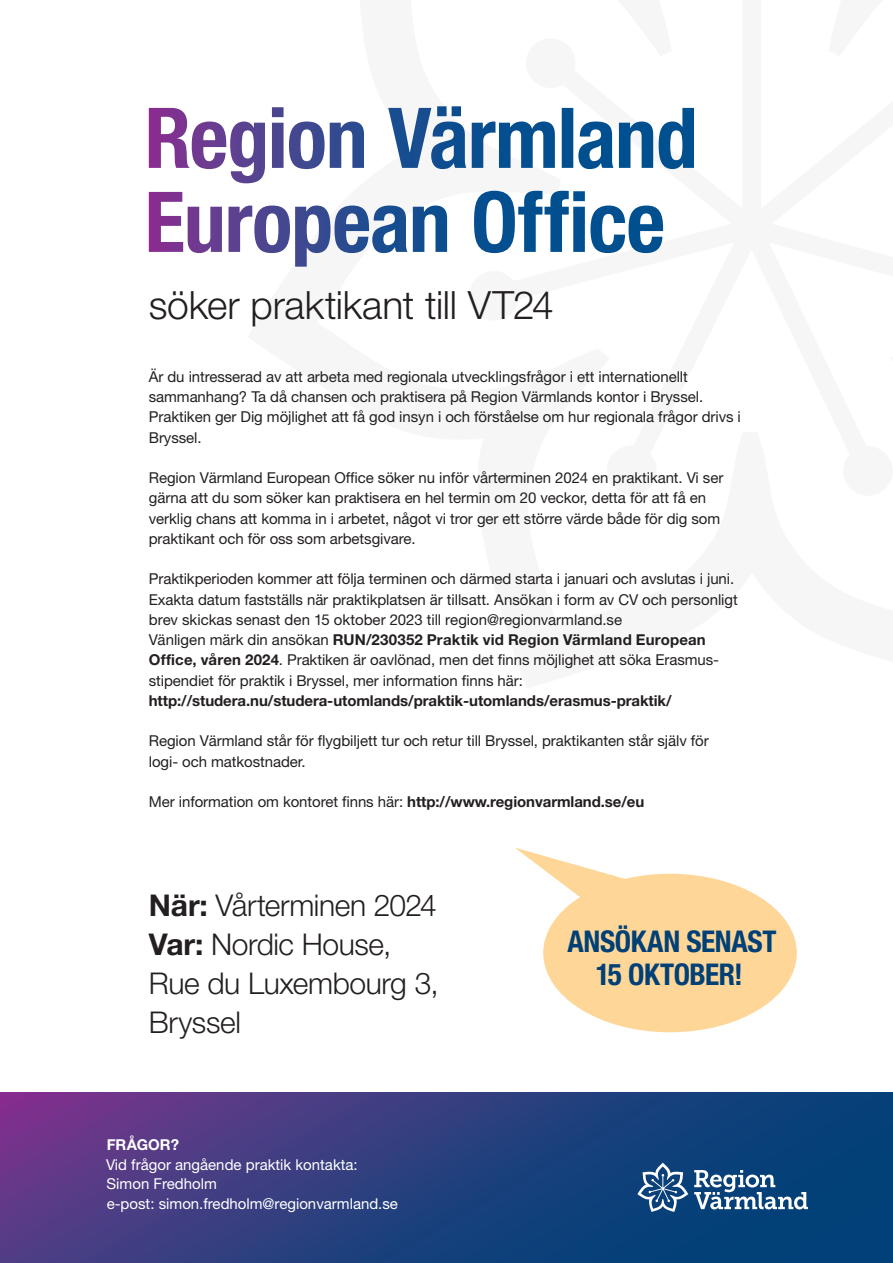
<style>
.page{position:relative;width:893px;height:1263px;background:#fff}
.page>*{position:absolute;margin:0;border:0;box-sizing:border-box;transform-origin:0 0}
.t1{font:300 39px "Helvetica Neue LT Pro";letter-spacing:-.01em;color:#231f20}
.t2{font:300 30px/39px "Helvetica Neue LT Pro";letter-spacing:-.015em;color:#231f20}
.t3{font:700 condensed 30px/33px "Helvetica Neue LT Pro";letter-spacing:-.015em;color:#014077;text-align:center}
.t4{font:15px/20.2px "Helvetica Neue LT Pro";letter-spacing:-.005em;color:#231f20}
.t5{font:15px/19.5px "Helvetica Neue LT Pro";color:#fff}
.t6{font:700 15px "Helvetica Neue LT Pro";letter-spacing:-.005em;color:#231f20}
.t7{font:700 15px "Helvetica Neue LT Pro";letter-spacing:.005em;color:#fff}
.s1{font-weight:700}
</style>
<div class="page">
<svg style="left:515px;top:847px;width:282px;height:185px;fill:#fed798"></svg>
<svg style="left:0;top:1093px;width:893px;height:170px;background:#2b3e7e"></svg>
<svg style="left:694px;top:1170px;width:114px;height:39px"></svg>
<svg style="left:637px;top:1163px;width:51px;height:49px;background:#48709b"></svg>
<svg style="left:149px;top:191px;width:514px;height:76px"></svg>
<svg style="left:149px;top:106px;width:545px;height:63px"></svg>
<h1 class="t1" style="left:149px;top:281px;width:406px">söker praktikant till VT24</h1>
<p class="t4" style="left:149px;top:366px;width:594px">Är du intresserad av att arbeta med regionala utvecklingsfrågor i ett internationellt sammanhang? Ta då chansen och praktisera på Region Värmlands kontor i Bryssel.<br>Praktiken ger Dig möjlighet att få god insyn i och förståelse om hur regionala frågor drivs i Bryssel.</p>
<p class="t4" style="left:149px;top:467px;width:576px">Region Värmland European Office söker nu inför vårterminen 2024 en praktikant. Vi ser gärna att du som söker kan praktisera en hel termin om 20 veckor, detta för att få en verklig chans att komma in i arbetet, något vi tror ger ett större värde både för dig som praktikant och för oss som arbetsgivare.</p>
<p class="t4" style="left:149px;top:569px;width:591px">Praktikperioden kommer att följa terminen och därmed starta i januari och avslutas i juni.<br>Exakta datum fastställs när praktikplatsen är tillsatt. Ansökan i form av CV och personligt brev skickas senast den 15 oktober 2023 till region@regionvarmland.se<br>Vänligen märk din ansökan <span class="s1">RUN/230352 Praktik vid Region Värmland European Office, våren 2024</span>. Praktiken är oavlönad, men det finns möjlighet att söka Erasmus&shy;stipendiet för praktik i Bryssel, mer information finns här:</p>
<p class="t6" style="left:149px;top:691px;width:524px">http://studera.nu/studera-utomlands/praktik-utomlands/erasmus-praktik/</p>
<p class="t4" style="left:149px;top:731px;width:561px">Region Värmland står för flygbiljett tur och retur till Bryssel, praktikanten står själv för logi- och matkostnader.</p>
<p class="t4" style="left:149px;top:791px;width:497px">Mer information om kontoret finns här: <span class="s1">http://www.regionvarmland.se/eu</span></p>
<h2 class="t2" style="left:149px;top:885px;width:291px"><span class="s1">När:</span> Vårterminen 2024<br><span class="s1">Var:</span> Nordic House,<br>Rue du Luxembourg 3,<br>Bryssel</h2>
<p class="t7" style="left:107px;top:1136px;width:74px">FRÅGOR?</p>
<p class="t5" style="left:106px;top:1154px;width:293px">Vid frågor angående praktik kontakta:<br>Simon Fredholm<br>e-post: simon.fredholm@regionvarmland.se</p>
<h2 class="t3" style="left:567px;top:925px;width:210px">ANSÖKAN SENAST<br>15 OKTOBER!</h2>
</div>
